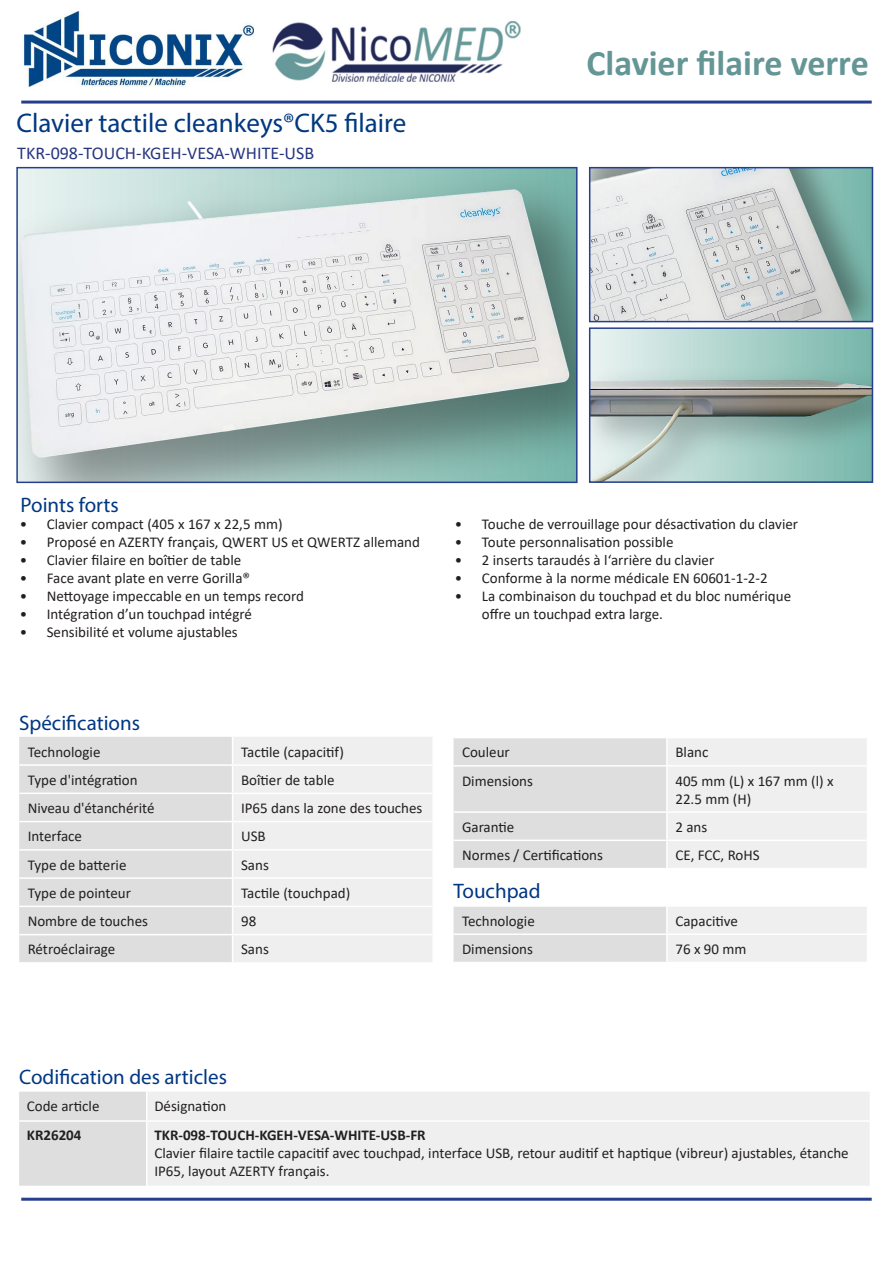
<style>
.page{position:relative;width:893px;height:1263px;background:#fff}
.page>*{position:absolute;margin:0;border:0;box-sizing:border-box;transform-origin:0 0}
.t1{font:700 36px "Calibri";color:#649696}
.t2{font:27px "Myriad Pro";color:#003880}
.t3{font:21px "Myriad Pro";color:#003783}
.t4{font:18px "Calibri";color:#26367f}
.t5{font:15px/18px "Calibri";color:#231f20}
.t6{font:700 15px "Calibri";color:#231f20}
</style>
<div class="page">
<hr style="left:21px;top:1198px;width:851px;height:3px;background:#253f8e">
<hr style="left:21px;top:101px;width:851px;height:3px;background:#253f8e">
<img style="left:592px;top:170px;width:278px;height:149px">
<div style="left:589px;top:167px;width:284px;height:155px;border:2px solid #253f8e"></div>
<img style="left:592px;top:330px;width:278px;height:150px">
<div style="left:589px;top:327px;width:284px;height:156px;border:2px solid #253f8e"></div>
<div style="left:148px;top:1092px;width:722px;height:94px;background:#efefef"></div>
<div style="left:19px;top:1092px;width:127px;height:94px;background:#dedede"></div>
<hr style="left:19px;top:1120px;width:128px;height:2px;background:#fff">
<hr style="left:147px;top:1120px;width:723px;height:2px;background:#fff">
<div style="left:19px;top:737px;width:213px;height:225px;background:#dedede"></div>
<hr style="left:19px;top:764px;width:214px;height:2px;background:#fff">
<hr style="left:19px;top:792px;width:214px;height:2px;background:#fff">
<hr style="left:19px;top:821px;width:214px;height:1px;background:#fff">
<hr style="left:19px;top:849px;width:214px;height:1px;background:#fff">
<hr style="left:19px;top:877px;width:214px;height:2px;background:#fff">
<hr style="left:19px;top:906px;width:214px;height:1px;background:#fff">
<hr style="left:19px;top:934px;width:214px;height:1px;background:#fff">
<div style="left:233px;top:737px;width:199px;height:225px;background:#efefef"></div>
<hr style="left:233px;top:877px;width:199px;height:2px;background:#fff">
<hr style="left:233px;top:906px;width:199px;height:1px;background:#fff">
<hr style="left:233px;top:934px;width:199px;height:1px;background:#fff">
<svg style="left:454px;top:738px;width:413px;height:130px"></svg>
<hr style="left:454px;top:765px;width:213px;height:1px;background:#fff">
<hr style="left:666px;top:738px;width:2px;height:27px;background:#fff">
<hr style="left:666px;top:766px;width:2px;height:45px;background:#fff">
<hr style="left:667px;top:765px;width:200px;height:1px;background:#fff">
<hr style="left:454px;top:811px;width:213px;height:2px;background:#fff">
<hr style="left:666px;top:813px;width:2px;height:26px;background:#fff">
<hr style="left:666px;top:841px;width:2px;height:27px;background:#fff">
<hr style="left:667px;top:811px;width:200px;height:2px;background:#fff">
<hr style="left:454px;top:839px;width:213px;height:2px;background:#fff">
<hr style="left:667px;top:839px;width:200px;height:2px;background:#fff">
<img style="left:19px;top:170px;width:556px;height:310px">
<div style="left:16px;top:167px;width:562px;height:316px;border:2px solid #253f8e"></div>
<svg style="left:454px;top:907px;width:413px;height:55px"></svg>
<hr style="left:666px;top:907px;width:2px;height:26px;background:#fff">
<hr style="left:666px;top:935px;width:2px;height:27px;background:#fff">
<hr style="left:454px;top:933px;width:213px;height:2px;background:#fff">
<hr style="left:667px;top:933px;width:200px;height:2px;background:#fff">
<img style="left:272px;top:21px;width:249px;height:61px">
<img style="left:23px;top:12px;width:231px;height:74px">
<p class="t2" style="left:16px;top:107px;width:392px">Clavier tactile cleankeys®CK5 filaire</p>
<p class="t4" style="left:17px;top:140px;width:298px">TKR-098-TOUCH-KGEH-VESA-WHITE-USB</p>
<p class="t1" style="left:586px;top:38px;width:284px">Clavier filaire verre</p>
<p class="t3" style="left:21px;top:492px;width:100px">Points forts</p>
<p class="t5" style="left:20px;top:515px;width:264px">• Clavier compact (405 x 167 x 22,5 mm)</p>
<p class="t5" style="left:20px;top:533px;width:402px">• Proposé en AZERTY français, QWERT US et QWERTZ allemand</p>
<p class="t5" style="left:20px;top:551px;width:223px">• Clavier filaire en boîtier de table</p>
<p class="t5" style="left:20px;top:569px;width:232px">• Face avant plate en verre Gorilla®</p>
<p class="t5" style="left:20px;top:587px;width:286px">• Nettoyage impeccable en un temps record</p>
<p class="t5" style="left:20px;top:605px;width:234px">• Intégration d’un touchpad intégré</p>
<p class="t5" style="left:20px;top:623px;width:219px">• Sensibilité et volume ajustables</p>
<p class="t3" style="left:19px;top:710px;width:122px">Spécifications</p>
<p class="t5" style="left:28px;top:742px;width:74px">Technologie</p>
<p class="t5" style="left:241px;top:742px;width:104px">Tactile (capacitif)</p>
<p class="t5" style="left:28px;top:770px;width:112px">Type d'intégration</p>
<p class="t5" style="left:241px;top:770px;width:95px">Boîtier de table</p>
<p class="t5" style="left:28px;top:799px;width:128px">Niveau d'étanchérité</p>
<p class="t5" style="left:241px;top:799px;width:183px">IP65 dans la zone des touches</p>
<p class="t5" style="left:28px;top:827px;width:56px">Interface</p>
<p class="t5" style="left:241px;top:827px;width:26px">USB</p>
<p class="t5" style="left:28px;top:855px;width:100px">Type de batterie</p>
<p class="t5" style="left:241px;top:855px;width:29px">Sans</p>
<p class="t5" style="left:28px;top:883px;width:105px">Type de pointeur</p>
<p class="t5" style="left:241px;top:883px;width:111px">Tactile (touchpad)</p>
<p class="t5" style="left:28px;top:912px;width:122px">Nombre de touches</p>
<p class="t5" style="left:241px;top:912px;width:17px">98</p>
<p class="t5" style="left:28px;top:940px;width:89px">Rétroéclairage</p>
<p class="t5" style="left:241px;top:940px;width:29px">Sans</p>
<p class="t5" style="left:455px;top:515px;width:345px">• Touche de verrouillage pour désactivation du clavier</p>
<p class="t5" style="left:455px;top:533px;width:220px">• Toute personnalisation possible</p>
<p class="t5" style="left:455px;top:551px;width:261px">• 2 inserts taraudés à l‘arrière du clavier</p>
<p class="t5" style="left:455px;top:569px;width:314px">• Conforme à la norme médicale EN 60601-1-2-2</p>
<p class="t5" style="left:482px;top:587px;width:311px;text-indent:-27px">• La combinaison du touchpad et du bloc numérique offre un touchpad extra large.</p>
<p class="t5" style="left:462px;top:743px;width:49px">Couleur</p>
<p class="t5" style="left:675px;top:743px;width:34px">Blanc</p>
<p class="t5" style="left:462px;top:771px;width:72px">Dimensions</p>
<p class="t5" style="left:675px;top:771px;width:160px">405 mm (L) x 167 mm (l) x<br>22.5 mm (H)</p>
<p class="t5" style="left:462px;top:817px;width:54px">Garantie</p>
<p class="t5" style="left:675px;top:817px;width:33px">2 ans</p>
<p class="t5" style="left:462px;top:846px;width:142px">Normes / Certifications</p>
<p class="t5" style="left:675px;top:846px;width:86px">CE, FCC, RoHS</p>
<p class="t3" style="left:454px;top:877px;width:89px">Touchpad</p>
<p class="t5" style="left:462px;top:911px;width:74px">Technologie</p>
<p class="t5" style="left:675px;top:911px;width:64px">Capacitive</p>
<p class="t5" style="left:462px;top:940px;width:72px">Dimensions</p>
<p class="t5" style="left:675px;top:940px;width:73px">76 x 90 mm</p>
<p class="t3" style="left:19px;top:1064px;width:209px">Codification des articles</p>
<p class="t5" style="left:27px;top:1096px;width:74px">Code article</p>
<p class="t5" style="left:154px;top:1096px;width:74px">Désignation</p>
<p class="t6" style="left:27px;top:1124px;width:56px">KR26204</p>
<p class="t6" style="left:154px;top:1124px;width:273px">TKR-098-TOUCH-KGEH-VESA-WHITE-USB-FR</p>
<p class="t5" style="left:154px;top:1143px;width:696px">Clavier filaire tactile capacitif avec touchpad, interface USB, retour auditif et haptique (vibreur) ajustables, étanche<br>IP65, layout AZERTY français.</p>
</div>
